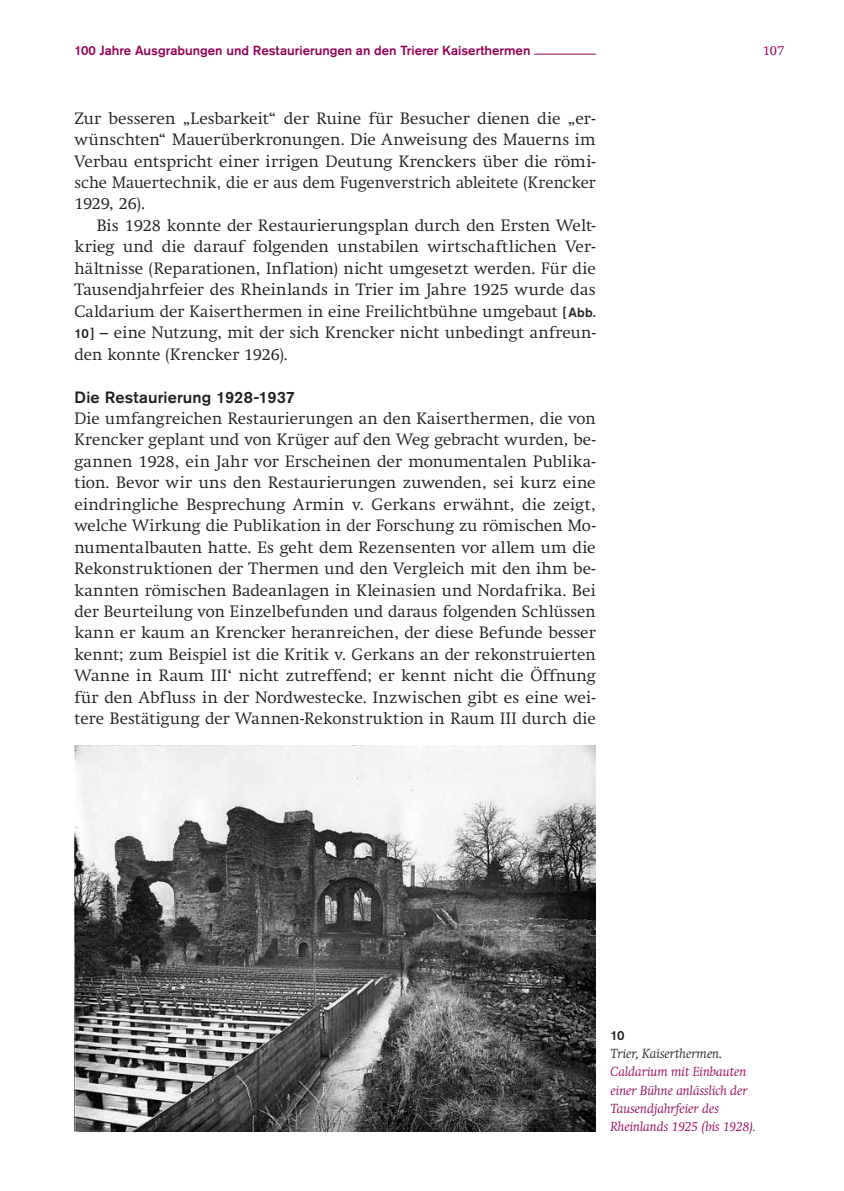
<style>
.page{position:relative;width:844px;height:1191px;background:#fff}
.page>*{position:absolute;margin:0;border:0;box-sizing:border-box;transform-origin:0 0}
._6B_Fließtext{font:300 16.28px/21.3px "Swift";letter-spacing:.01em;color:#231f20;text-align:justify}
._8_Zwischenüberschri{font:500 16.28px "Akzidenz Grotesk Std";letter-spacing:.01em;color:#231f20}
._14_BU_-_Beschreibun{font:italic 300 13.12px/18.4px "Swift";color:#950058}
.t1{font:500 13.12px "Akzidenz Grotesk Std";color:#950058}
._13_BU_-_Ort{font:italic 300 13.12px "Swift";color:#231f20}
.t2{font:300 13.12px "Swift";color:#950058}
._12_BU_-_Nummer{font:500 13.12px "Akzidenz Grotesk Std";color:#231f20}
.s1{font-family:"Akzidenz Grotesk Std";font-weight:500;font-size:13.12px}
</style>
<div class="page">
<hr style="left:534px;top:54px;width:61px;height:1px;background:#950058">
<img style="left:74px;top:745px;width:521px;height:386px">
<p class="t1" style="left:74px;top:42px;width:457px">100 Jahre Ausgrabungen und Restaurierungen an den Trierer Kaiserthermen</p>
<p class="t2" style="left:762px;top:42px;width:23px">107</p>
<p class="_6B_Fließtext" style="left:74px;top:107px;width:522px">Zur besseren „Lesbarkeit“ der Ruine für Besucher dienen die „er&shy;wünschten“ Mauerüberkronungen. Die Anweisung des Mauerns im Verbau entspricht einer irrigen Deutung Krenckers über die römi&shy;sche Mauertechnik, die er aus dem Fugenverstrich ableitete (Krencker 1929, 26).</p>
<p class="_6B_Fließtext" style="left:74px;top:215px;width:522px;text-indent:22px">Bis 1928 konnte der Restaurierungsplan durch den Ersten Welt&shy;krieg und die darauf folgenden unstabilen wirtschaftlichen Ver&shy;hältnisse (Reparationen, Inflation) nicht umgesetzt werden. Für die Tausendjahrfeier des Rheinlands in Trier im Jahre 1925 wurde das Caldarium der Kaiserthermen in eine Freilichtbühne umgebaut <span class="s1">[Abb.<br>10]</span> – eine Nutzung, mit der sich Krencker nicht unbedingt anfreun&shy;den konnte (Krencker 1926).</p>
<p class="_8_Zwischenüberschri" style="left:74px;top:387px;width:222px">Die Restaurierung 1928-1937</p>
<p class="_6B_Fließtext" style="left:74px;top:408px;width:522px">Die umfangreichen Restaurierungen an den Kaiserthermen, die von Krencker geplant und von Krüger auf den Weg gebracht wurden, be&shy;gannen 1928, ein Jahr vor Erscheinen der monumentalen Publika&shy;tion. Bevor wir uns den Restaurierungen zuwenden, sei kurz eine eindringliche Besprechung Armin v. Gerkans erwähnt, die zeigt, welche Wirkung die Publikation in der Forschung zu römischen Mo&shy;numentalbauten hatte. Es geht dem Rezensenten vor allem um die Rekonstruktionen der Thermen und den Vergleich mit den ihm be&shy;kannten römischen Badeanlagen in Kleinasien und Nordafrika. Bei der Beurteilung von Einzelbefunden und daraus folgenden Schlüssen kann er kaum an Krencker heranreichen, der diese Befunde besser kennt; zum Beispiel ist die Kritik v. Gerkans an der rekonstruierten Wanne in Raum III‘ nicht zutreffend; er kennt nicht die Öffnung für den Abfluss in der Nordwestecke. Inzwischen gibt es eine wei&shy;tere Bestätigung der Wannen-Rekonstruktion in Raum III durch die</p>
<p class="_12_BU_-_Nummer" style="left:610px;top:1027px;width:15px">10</p>
<p class="_13_BU_-_Ort" style="left:610px;top:1045px;width:113px">Trier, Kaiserthermen.</p>
<p class="_14_BU_-_Beschreibun" style="left:610px;top:1062px;width:137px">Caldarium mit Einbauten</p>
<p class="_14_BU_-_Beschreibun" style="left:610px;top:1081px;width:139px">einer Bühne anlässlich der<br>Tausendjahrfeier des</p>
<p class="_14_BU_-_Beschreibun" style="left:610px;top:1117px;width:147px">Rheinlands 1925 (bis 1928).</p>
</div>
